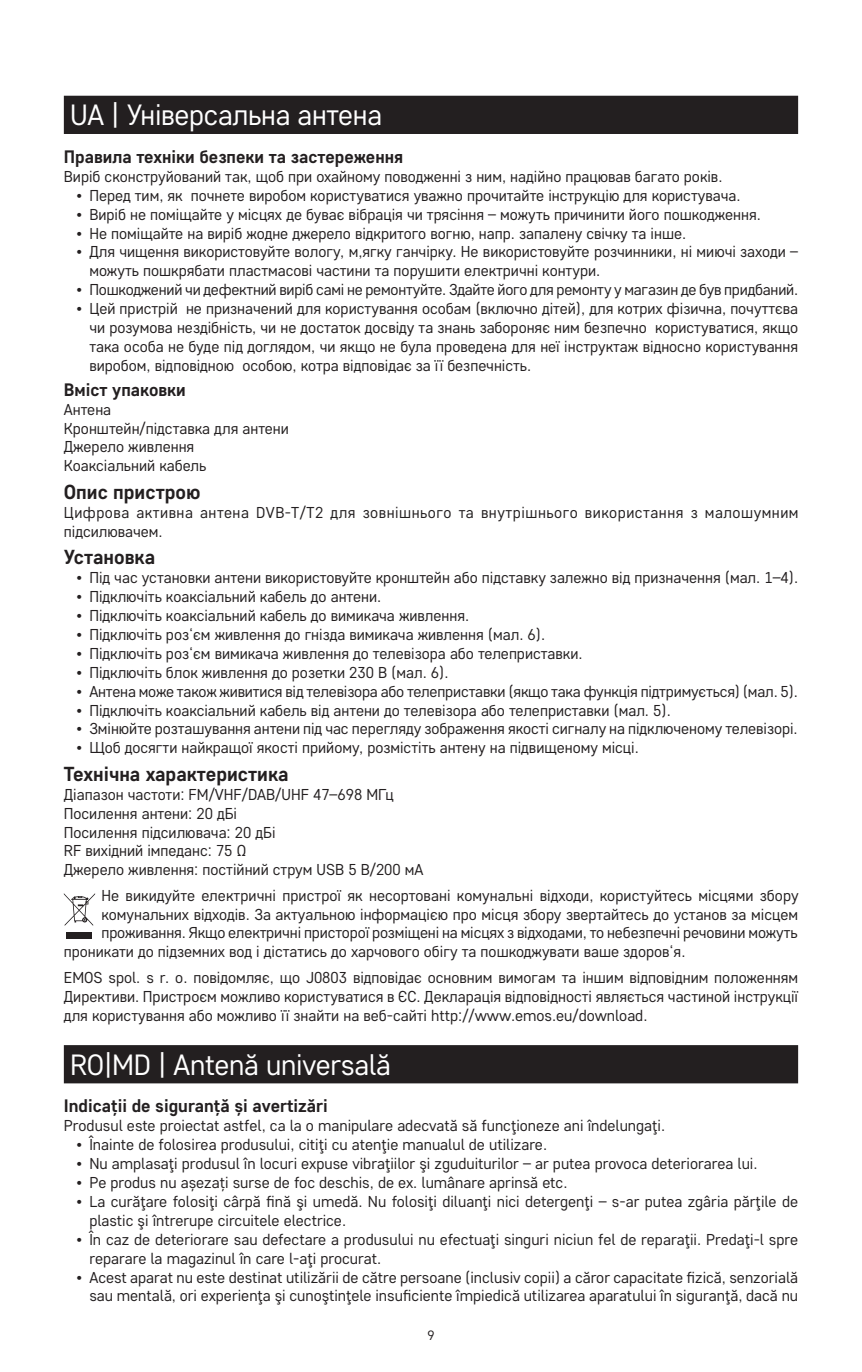
<style>
.page{position:relative;width:862px;height:1372px;background:#fff}
.page>*{position:absolute;margin:0;border:0;box-sizing:border-box;transform-origin:0 0}
.t1{font:29.25px "Core Sans D35";letter-spacing:-.01em;color:#fff}
.t2{font:700 20.25px "Core Sans D55";color:#231f20}
.t3{font:700 18px "Core Sans D55";color:#231f20}
.t4{font:15.75px/18.9px "Core Sans D35";color:#231f20}
.t5{font:15.75px/18.9px "Core Sans D35";letter-spacing:.03em;color:#231f20}
.t6{font:13.5px "Core Sans D35";color:#231f20}
</style>
<div class="page">
<div style="left:64px;top:96px;width:733px;height:38px;background:#231f20"></div>
<div style="left:64px;top:1045px;width:733px;height:38px;background:#231f20"></div>
<svg style="left:64px;top:893px;width:31px;height:32px"></svg>
<div style="left:66px;top:932px;width:26px;height:6px;background:#231f20"></div>
<h1 class="t1" style="left:70px;top:96px;width:313px">UA | Універсальна антена</h1>
<p class="t3" style="left:64px;top:145px;width:341px">Правила техніки безпеки та застереження</p>
<p class="t4" style="left:64px;top:166px;width:659px">Виріб сконструйований так, щоб при охайному поводженні з ним, надійно працював багато років.</p>
<p class="t4" style="left:77px;top:185px;width:665px">• Перед тим, як почнете виробом користуватися уважно прочитайте інструкцію для користувача.</p>
<p class="t4" style="left:77px;top:204px;width:685px">• Виріб не поміщайте у місцях де буває вібрація чи трясіння – можуть причинити його пошкодження.</p>
<p class="t4" style="left:77px;top:223px;width:611px">• Не поміщайте на виріб жодне джерело відкритого вогню, напр. запалену свічку та інше.</p>
<p class="t4" style="left:89px;top:242px;width:709px;text-indent:-13px">• Для чищення використовуйте вологу, м,ягку ганчірку. Не використовуйте розчинники, ні миючі заходи – можуть пошкрябати пластмасові частини та порушити електричні контури.</p>
<p class="t4" style="left:77px;top:280px;width:722px">• Пошкоджений чи дефектний виріб самі не ремонтуйте. Здайте його для ремонту у магазин де був придбаний.</p>
<p class="t4" style="left:89px;top:299px;width:710px;text-align:justify;text-indent:-13px">• Цей пристрій не призначений для користування особам (включно дітей), для котрих фізична, почуттєва чи розумова нездібність, чи не достаток досвіду та знань забороняє ним безпечно користуватися, якщо така особа не буде під доглядом, чи якщо не була проведена для неї інструктаж відносно користування виробом, відповідною особою, котра відповідає за її безпечність.</p>
<p class="t3" style="left:64px;top:378px;width:123px">Вміст упаковки</p>
<p class="t4" style="left:64px;top:399px;width:226px">Антена<br>Кронштейн/підставка для антени<br>Джерело живлення<br>Коаксіальний кабель</p>
<p class="t2" style="left:64px;top:478px;width:138px">Опис пристрою</p>
<p class="t5" style="left:64px;top:502px;width:735px">Цифрова активна антена DVB-T/T2 для зовнішнього та внутрішнього використання з малошумним підсилювачем.</p>
<p class="t2" style="left:64px;top:544px;width:93px">Установка</p>
<p class="t4" style="left:77px;top:567px;width:722px">• Під час установки антени використовуйте кронштейн або підставку залежно від призначення (мал. 1–4).</p>
<p class="t4" style="left:77px;top:586px;width:306px">• Підключіть коаксіальний кабель до антени.</p>
<p class="t4" style="left:77px;top:605px;width:394px">• Підключіть коаксіальний кабель до вимикача живлення.</p>
<p class="t4" style="left:77px;top:624px;width:470px">• Підключіть роз‘єм живлення до гнізда вимикача живлення (мал. 6).</p>
<p class="t4" style="left:77px;top:643px;width:507px">• Підключіть роз‘єм вимикача живлення до телевізора або телеприставки.</p>
<p class="t4" style="left:77px;top:662px;width:373px">• Підключіть блок живлення до розетки 230 В (мал. 6).</p>
<p class="t4" style="left:77px;top:681px;width:722px">• Антена може також живитися від телевізора або телеприставки (якщо така функція підтримується) (мал. 5).</p>
<p class="t4" style="left:77px;top:700px;width:595px">• Підключіть коаксіальний кабель від антени до телевізора або телеприставки (мал. 5).</p>
<p class="t4" style="left:77px;top:719px;width:722px">• Змінюйте розташування антени під час перегляду зображення якості сигналу на підключеному телевізорі.</p>
<p class="t4" style="left:77px;top:737px;width:563px">• Щоб досягти найкращої якості прийому, розмістіть антену на підвищеному місці.</p>
<p class="t2" style="left:64px;top:760px;width:226px">Технічна характеристика</p>
<p class="t4" style="left:64px;top:784px;width:361px">Діапазон частоти: FM/VHF/DAB/UHF 47–698 МГц Посилення антени: 20 дБі<br>Посилення підсилювача: 20 дБі<br>RF вихідний імпеданс: 75 Ω<br>Джерело живлення: постійний струм USB 5 В/200 мА</p>
<p class="t4" style="left:101px;top:885px;width:698px">Не викидуйте електричні пристрої як несортовані комунальні відходи, користуйтесь місцями збору</p>
<p class="t4" style="left:101px;top:904px;width:697px">комунальних відходів. За актуальною інформацією про місця збору звертайтесь до установ за місцем</p>
<p class="t4" style="left:101px;top:923px;width:697px">проживання. Якщо електричні присторої розміщені на місцях з відходами, то небезпечні речовини можуть</p>
<p class="t4" style="left:64px;top:941px;width:622px">проникати до підземних вод і дістатись до харчового обігу та пошкоджувати ваше здоров‘я.</p>
<p class="t4" style="left:64px;top:967px;width:735px;text-align:justify">EMOS spol. s r. o. повідомляє, що J0803 відповідає основним вимогам та іншим відповідним положенням Директиви. Пристроєм можливо користуватися в ЄС. Декларація відповідності являється частиной інструкції для користування або можливо її знайти на веб-сайті http://www.emos.eu/download.</p>
<h1 class="t1" style="left:70px;top:1045px;width:322px">RO|MD | Antenă universală</h1>
<p class="t3" style="left:64px;top:1094px;width:265px">Indicații de siguranță și avertizări</p>
<p class="t4" style="left:64px;top:1115px;width:602px">Produsul este proiectat astfel, ca la o manipulare adecvată să funcţioneze ani îndelungaţi.</p>
<p class="t4" style="left:77px;top:1134px;width:472px">• Înainte de folosirea produsului, citiţi cu atenţie manualul de utilizare.</p>
<p class="t4" style="left:77px;top:1153px;width:682px">• Nu amplasaţi produsul în locuri expuse vibraţiilor şi zguduiturilor – ar putea provoca deteriorarea lui.</p>
<p class="t4" style="left:77px;top:1172px;width:492px">• Pe produs nu așezați surse de foc deschis, de ex. lumânare aprinsă etc.</p>
<p class="t4" style="left:89px;top:1191px;width:709px;text-indent:-13px">• La curăţare folosiţi cârpă fină şi umedă. Nu folosiţi diluanţi nici detergenţi – s-ar putea zgâria părţile de plastic şi întrerupe circuitele electrice.</p>
<p class="t4" style="left:89px;top:1229px;width:710px;text-indent:-13px">• În caz de deteriorare sau defectare a produsului nu efectuaţi singuri niciun fel de reparaţii. Predaţi-l spre reparare la magazinul în care l-aţi procurat.</p>
<p class="t4" style="left:77px;top:1266px;width:722px;text-align:right">• Acest aparat nu este destinat utilizării de către persoane (inclusiv copii) a căror capacitate fizică, senzorială sau mentală, ori experienţa şi cunoştinţele insuficiente împiedică utilizarea aparatului în siguranţă, dacă nu</p>
<p class="t6" style="left:427px;top:1326px;width:9px">9</p>
</div>
